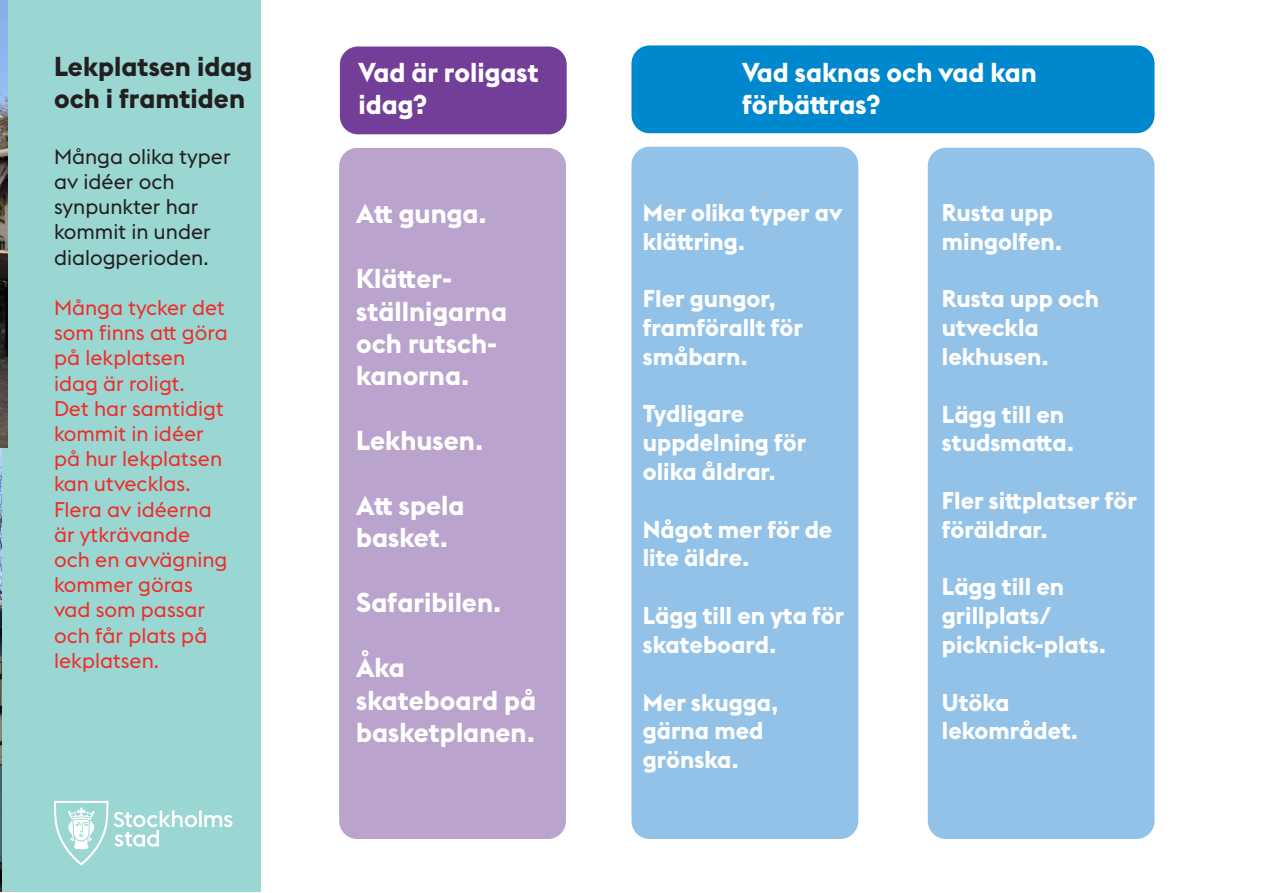
<style>
.page{position:relative;width:1263px;height:893px;background:#fff}
.page>*{position:absolute;margin:0;border:0;box-sizing:border-box;transform-origin:0 0}
.t1{font:700 27px/32.4px "Stockholm Type";color:#fff}
.t2{font:700 27px "Stockholm Type";color:#231f20}
.t3{font:700 24px/28.8px "Stockholm Type";color:#fff}
.t4{font:21px/25.2px "Stockholm Type";color:#ee2d29}
.t5{font:21px/25.2px "Stockholm Type";color:#231f20}
</style>
<div class="page">
<div style="left:1px;top:0;width:260px;height:892px;background:#9bd7d2"></div>
<div style="left:340px;top:47px;width:227px;height:87px;background:#733e98;border-radius:18px"></div>
<div style="left:339px;top:148px;width:227px;height:691px;background:#baa3cd;border-radius:18px"></div>
<div style="left:631px;top:45px;width:523px;height:88px;background:#0088ce;border-radius:18px"></div>
<div style="left:631px;top:147px;width:227px;height:692px;background:#93c2e8;border-radius:18px"></div>
<div style="left:928px;top:148px;width:226px;height:691px;background:#93c2e8;border-radius:18px"></div>
<img style="left:0;top:448px;width:1px;height:444px">
<img style="left:0;top:0;width:7px;height:448px">
<svg style="left:54px;top:801px;width:179px;height:65px"></svg>
<p class="t2" style="left:54px;top:47px;width:200px">Lekplatsen idag</p>
<p class="t2" style="left:54px;top:80px;width:193px">och i framtiden</p>
<p class="t5" style="left:54px;top:143px;width:178px">Många olika typer av idéer och</p>
<p class="t5" style="left:54px;top:193px;width:158px">synpunkter har kommit in under dialogperioden.</p>
<p class="t4" style="left:54px;top:294px;width:175px">Många tycker det som finns att göra på lekplatsen idag är roligt.<br>Det har samtidigt kommit in idéer på hur lekplatsen kan utvecklas.<br>Flera av idéerna är ytkrävande och en avvägning kommer göras vad som passar och får plats på lekplatsen.</p>
<p class="t1" style="left:358px;top:55px;width:182px">Vad är roligast idag?</p>
<p class="t1" style="left:742px;top:55px;width:296px">Vad saknas och vad kan förbättras?</p>
<p class="t1" style="left:356px;top:196px;width:132px">Att gunga.</p>
<p class="t1" style="left:356px;top:261px;width:97px">Klätter-</p>
<p class="t1" style="left:356px;top:294px;width:152px">ställnigarna och rutsch-</p>
<p class="t1" style="left:356px;top:358px;width:115px">kanorna.</p>
<p class="t1" style="left:356px;top:423px;width:129px">Lekhusen.</p>
<p class="t1" style="left:356px;top:488px;width:110px">Att spela</p>
<p class="t1" style="left:356px;top:520px;width:94px">basket.</p>
<p class="t1" style="left:356px;top:585px;width:147px">Safaribilen.</p>
<p class="t1" style="left:356px;top:650px;width:182px">Åka skateboard på</p>
<p class="t1" style="left:356px;top:715px;width:180px">basketplanen.</p>
<p class="t3" style="left:643px;top:197px;width:201px">Mer olika typer av klättring.</p>
<p class="t3" style="left:643px;top:283px;width:162px">Fler gungor, framförallt för småbarn.</p>
<p class="t3" style="left:643px;top:398px;width:165px">Tydligare uppdelning för olika åldrar.</p>
<p class="t3" style="left:643px;top:514px;width:191px">Något mer för de lite äldre.</p>
<p class="t3" style="left:643px;top:600px;width:203px">Lägg till en yta för</p>
<p class="t3" style="left:643px;top:629px;width:135px">skateboard.</p>
<p class="t3" style="left:643px;top:686px;width:137px">Mer skugga,</p>
<p class="t3" style="left:643px;top:715px;width:122px">gärna med</p>
<p class="t3" style="left:643px;top:744px;width:97px">grönska.</p>
<p class="t3" style="left:942px;top:197px;width:122px">Rusta upp mingolfen.</p>
<p class="t3" style="left:942px;top:283px;width:159px">Rusta upp och</p>
<p class="t3" style="left:942px;top:312px;width:109px">utveckla lekhusen.</p>
<p class="t3" style="left:942px;top:399px;width:134px">Lägg till en studsmatta.</p>
<p class="t3" style="left:942px;top:485px;width:197px">Fler sittplatser för föräldrar.</p>
<p class="t3" style="left:942px;top:571px;width:166px">Lägg till en grillplats/ picknick-plats.</p>
<p class="t3" style="left:942px;top:687px;width:138px">Utöka lekområdet.</p>
</div>
